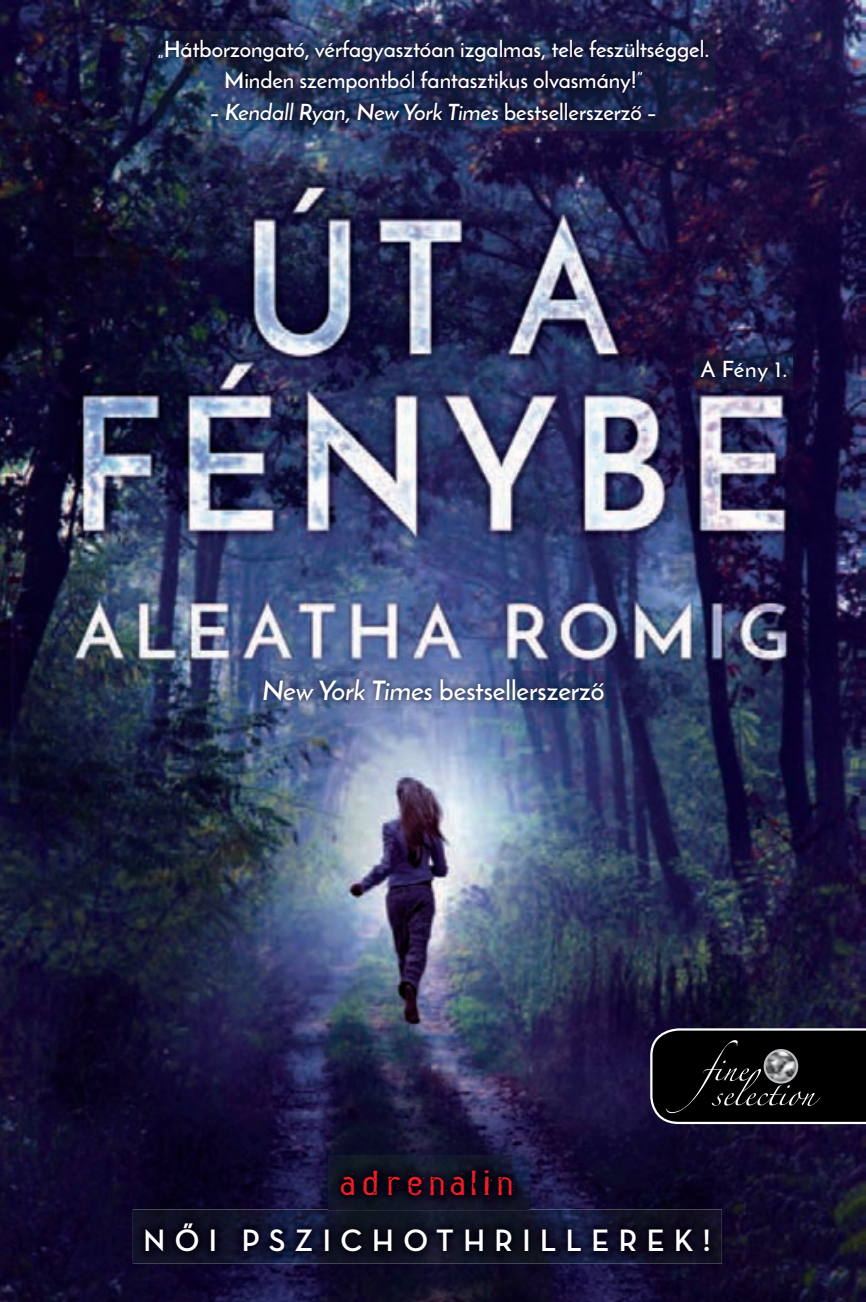
<style>
.page{position:relative;width:866px;height:1302px;background:#fff}
.page>*{position:absolute;margin:0;border:0;box-sizing:border-box;transform-origin:0 0}
.t1{font:700 31.5px "Neutra Disp";letter-spacing:.3em;color:#fff}
.t2{font:30.6px "Not Sassure";color:#ee1d23;scale:1.18 1}
.t3{font:600 27px "Josefin Sans";color:#fff}
.t4{font:600 22.5px/31.5px "Josefin Sans";color:#fff;text-align:center}
.t5{font:italic 600 22.5px "Josefin Sans";color:#fff}
.s1{font-style:normal}
.s2{font-style:italic}
</style>
<div class="page">
<img style="left:0;top:0;width:866px;height:1301px">
<svg style="left:649px;top:1027px;width:217px;height:98px;background:#1c1c1e"></svg>
<img style="left:328px;top:1155px;width:200px;height:54px">
<img style="left:133px;top:1209px;width:589px;height:54px">
<img style="left:695px;top:353px;width:98px;height:36px">
<img style="left:152px;top:32px;width:562px;height:99px">
<img style="left:258px;top:671px;width:352px;height:36px">
<p class="t4" style="left:157px;top:33px;width:553px">„Hátborzongató, vérfagyasztóan izgalmas, tele feszültséggel.<br>Minden szempontból fantasztikus olvasmány!”</p>
<p class="t5" style="left:210px;top:98px;width:448px">– Kendall Ryan, New York Times <span class="s1">bestsellerszerző –</span></p>
<p class="t4" style="left:701px;top:353px;width:88px">A Fény 1.</p>
<p class="t3" style="left:262px;top:673px;width:344px"><span class="s2">New York Times</span> bestsellerszerző</p>
<h2 class="t2" style="left:338px;top:1163px;width:152px">adrenalin</h2>
<h1 class="t1" style="left:144px;top:1222px;width:568px">NŐI PSZICHOTHRILLEREK!</h1>
</div>
